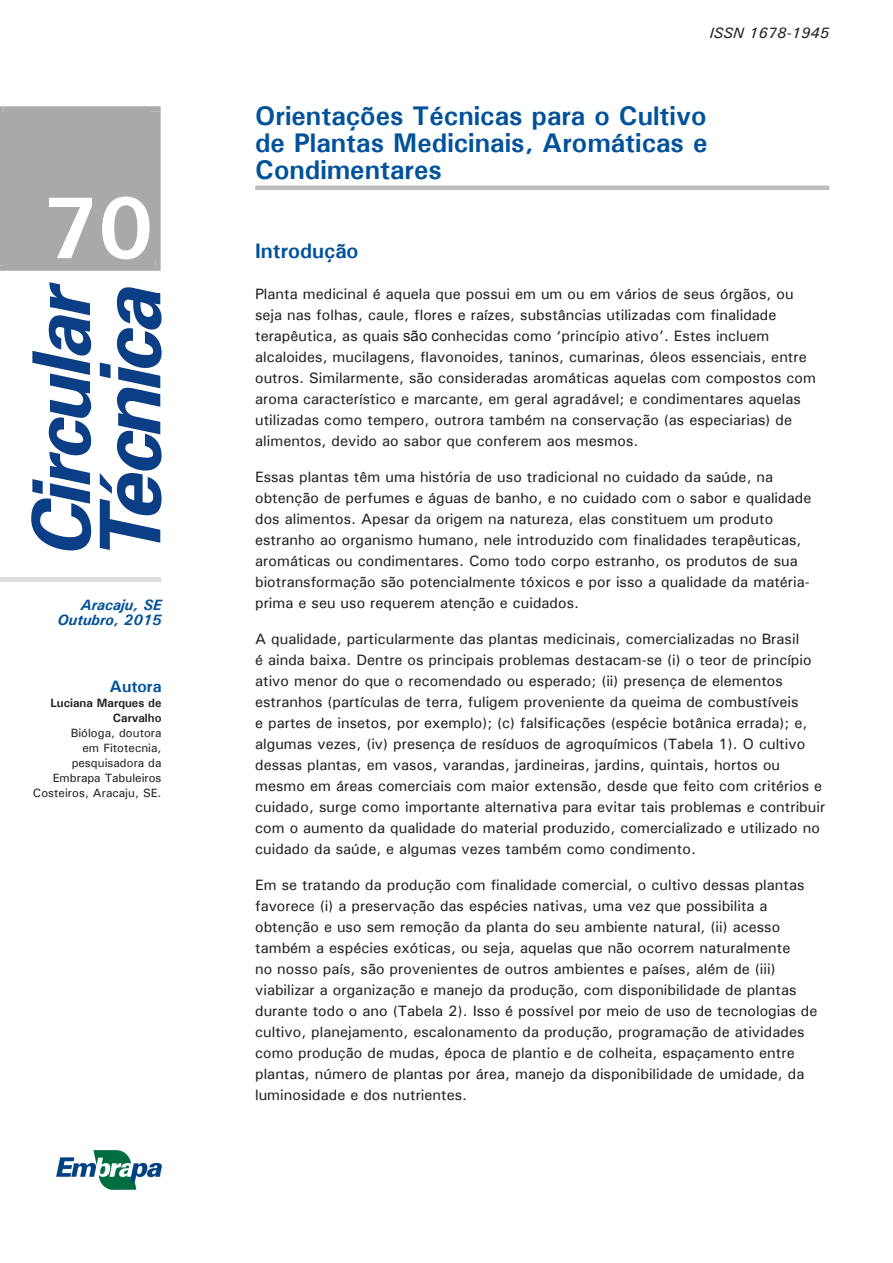
<style>
.page{position:relative;width:893px;height:1263px;background:#fff}
.page>*{position:absolute;margin:0;border:0;box-sizing:border-box;transform-origin:0 0}
.Fotos{font:700 88.5px "Univers";color:#fff}
.Título_principal__se{font:700 27px/27px "Univers";color:#01519b;text-align:justify}
.Título_1{font:700 21px "Univers";color:#01519b}
.t1{font:700 16.5px "Univers";color:#01519b}
.t2{font:500 15px/21px "Univers";color:#231f20}
.Corpo_de_texto_1{font:italic 700 15px "Univers";color:#01519b}
.Corpo_de_texto_1-2{font:italic 500 15px "Univers";color:#231f20}
.t3{font:500 12px/15px "Univers";color:#231f20;text-align:right}
.t4{font:700 12px/15px "Univers";color:#231f20;text-align:right}
.s1{font-family:"Arial";font-weight:400}
</style>
<div class="page">
<div style="left:0;top:106px;width:161px;height:165px;background:#a9a9a8"></div>
<svg style="left:31px;top:282px;width:60px;height:268px"></svg>
<svg style="left:100px;top:287px;width:62px;height:263px"></svg>
<div style="left:0;top:577px;width:160px;height:5px;background:#dedddd"></div>
<div style="left:255px;top:185px;width:574px;height:5px;background:#bcbdc0"></div>
<img style="left:57px;top:1151px;width:105px;height:38px">
<p class="Fotos" style="left:43px;top:172px;width:112px">70</p>
<p class="Corpo_de_texto_1" style="left:81px;top:595px;width:82px">Aracaju, SE</p>
<p class="Corpo_de_texto_1" style="left:58px;top:610px;width:106px">Outubro, 2015</p>
<p class="t1" style="left:110px;top:676px;width:53px">Autora</p>
<p class="t4" style="left:50px;top:695px;width:113px">Luciana Marques de<br>Carvalho</p>
<p class="t3" style="left:33px;top:725px;width:130px">Bióloga, doutora<br>em Fitotecnia, pesquisadora da<br>Embrapa Tabuleiros<br>Costeiros, Aracaju, SE.</p>
<p class="Corpo_de_texto_1-2" style="left:710px;top:23px;width:121px">ISSN 1678-1945</p>
<p class="Título_principal__se" style="left:255px;top:102px;width:454px">Orientações Técnicas para o Cultivo de Plantas Medicinais, Aromáticas e Condimentares</p>
<p class="Título_1" style="left:255px;top:238px;width:105px">Introdução</p>
<p class="t2" style="left:255px;top:283px;width:562px">Planta medicinal é aquela que possui em um ou em vários de seus órgãos, ou seja nas folhas, caule, flores e raízes, substâncias utilizadas com finalidade terapêutica, as quais <span class="s1">são c</span>onhecidas como ‘princípio ativo’. Estes incluem alcaloides, mucilagens, flavonoides, taninos, cumarinas, óleos essenciais, entre outros. Similarmente, são consideradas aromáticas aquelas com compostos com aroma característico e marcante, em geral agradável; e condimentares aquelas utilizadas como tempero, outrora também na conservação (as especiarias) de alimentos, devido ao sabor que conferem aos mesmos.</p>
<p class="t2" style="left:255px;top:466px;width:558px">Essas plantas têm uma história de uso tradicional no cuidado da saúde, na obtenção de perfumes e águas de banho, e no cuidado com o sabor e qualidade dos alimentos. Apesar da origem na natureza, elas constituem um produto estranho ao organismo humano, nele introduzido com finalidades terapêuticas, aromáticas ou condimentares. Como todo corpo estranho, os produtos de sua biotransformação são potencialmente tóxicos e por isso a qualidade da matéria&shy;prima e seu uso requerem atenção e cuidados.</p>
<p class="t2" style="left:255px;top:628px;width:572px">A qualidade, particularmente das plantas medicinais, comercializadas no Brasil<br>é ainda baixa. Dentre os principais problemas destacam-se (i) o teor de princípio ativo menor do que o recomendado ou esperado; (ii) presença de elementos estranhos (partículas de terra, fuligem proveniente da queima de combustíveis<br>e partes de insetos, por exemplo); (c) falsificações (espécie botânica errada); e, algumas vezes, (iv) presença de resíduos de agroquímicos (Tabela 1). O cultivo dessas plantas, em vasos, varandas, jardineiras, jardins, quintais, hortos ou mesmo em áreas comerciais com maior extensão, desde que feito com critérios e cuidado, surge como importante alternativa para evitar tais problemas e contribuir com o aumento da qualidade do material produzido, comercializado e utilizado no cuidado da saúde, e algumas vezes também como condimento.</p>
<p class="t2" style="left:255px;top:874px;width:564px">Em se tratando da produção com finalidade comercial, o cultivo dessas plantas favorece (i) a preservação das espécies nativas, uma vez que possibilita a obtenção e uso sem remoção da planta do seu ambiente natural, (ii) acesso também a espécies exóticas, ou seja, aquelas que não ocorrem naturalmente<br>no nosso país, são provenientes de outros ambientes e países, além de (iii) viabilizar a organização e manejo da produção, com disponibilidade de plantas durante todo o ano (Tabela 2). Isso é possível por meio de uso de tecnologias de cultivo, planejamento, escalonamento da produção, programação de atividades como produção de mudas, época de plantio e de colheita, espaçamento entre plantas, número de plantas por área, manejo da disponibilidade de umidade, da luminosidade e dos nutrientes.</p>
</div>
